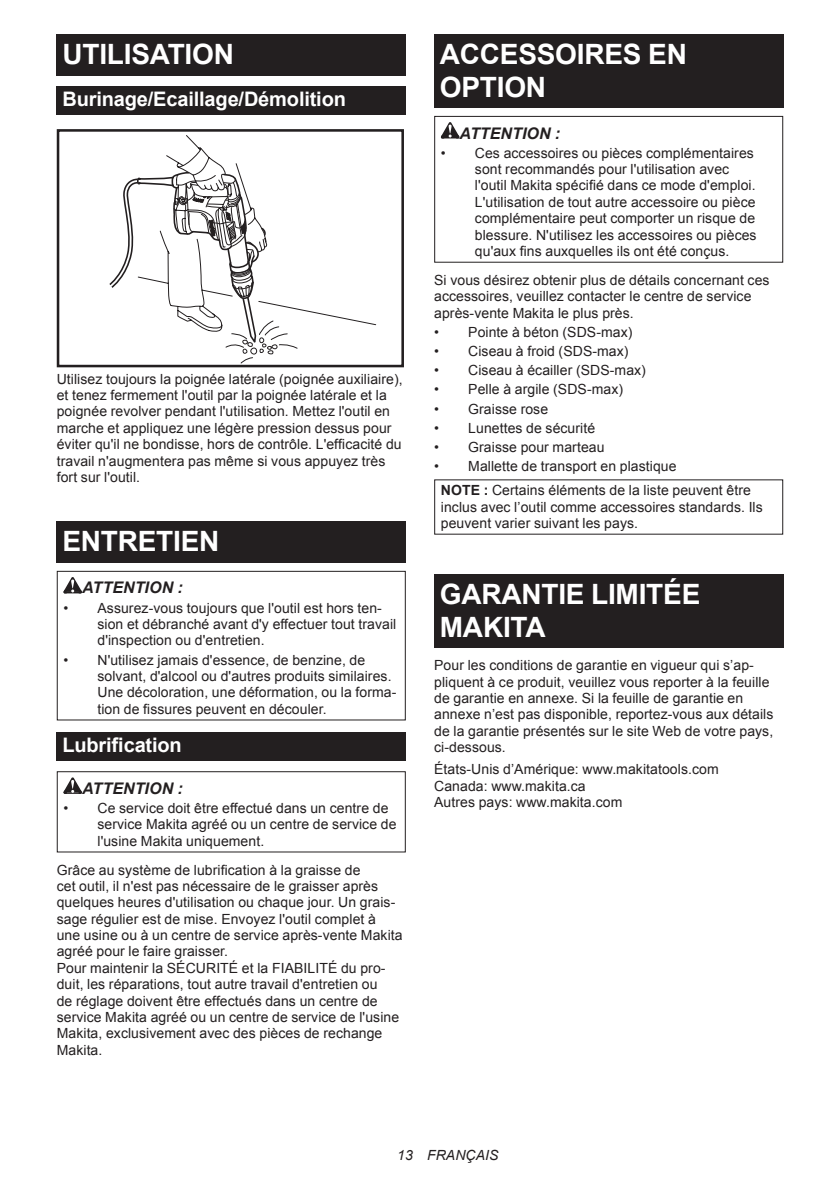
<style>
.page{position:relative;width:840px;height:1191px;background:#fff}
.page>*{position:absolute;margin:0;border:0;box-sizing:border-box;transform-origin:0 0}
.t1{font:700 28px/32.8px "Arial";letter-spacing:-.01em;color:#fff}
.t2{font:700 20px "Arial";letter-spacing:-.01em;color:#fff}
.t3{font:italic 700 16px "Arial";letter-spacing:.005em;color:#231f20}
.t4{font:14px/16.4px "Arial";letter-spacing:.005em;color:#231f20}
.t5{font:italic 14px "Arial";letter-spacing:.005em;color:#231f20}
.s1{font-weight:700}
</style>
<div class="page">
<div style="left:57px;top:34px;width:348px;height:41px;background:#231f20"></div>
<div style="left:57px;top:86px;width:348px;height:29px;background:#231f20"></div>
<svg style="left:109px;top:135px;width:267px;height:228px"></svg>
<div style="left:57px;top:129px;width:347px;height:238px;border:3px solid #231f20"></div>
<div style="left:57px;top:522px;width:348px;height:41px;background:#231f20"></div>
<svg style="left:63px;top:577px;width:19px;height:16px"></svg>
<div style="left:57px;top:571px;width:348px;height:149px;border:1px solid #231f20"></div>
<div style="left:57px;top:732px;width:348px;height:28px;background:#231f20"></div>
<svg style="left:63px;top:777px;width:19px;height:17px"></svg>
<div style="left:57px;top:771px;width:348px;height:81px;border:1px solid #231f20"></div>
<div style="left:434px;top:34px;width:348px;height:74px;background:#231f20"></div>
<svg style="left:440px;top:122px;width:19px;height:16px"></svg>
<div style="left:434px;top:116px;width:348px;height:147px;border:1px solid #231f20"></div>
<div style="left:434px;top:574px;width:348px;height:74px;background:#231f20"></div>
<h1 class="t1" style="left:62px;top:38px;width:173px">UTILISATION</h1>
<h2 class="t2" style="left:62px;top:86px;width:285px">Burinage/Ecaillage/Démolition</h2>
<p class="t4" style="left:57px;top:371px;width:347px">Utilisez toujours la poignée latérale (poignée auxiliaire), et tenez fermement l'outil par la poignée latérale et la poignée revolver pendant l'utilisation. Mettez l'outil en marche et appliquez une légère pression dessus pour éviter qu'il ne bondisse, hors de contrôle. L'efficacité du travail n'augmentera pas même si vous appuyez très fort sur l'outil.</p>
<h1 class="t1" style="left:62px;top:526px;width:158px">ENTRETIEN</h1>
<p class="t3" style="left:82px;top:577px;width:102px">ATTENTION :</p>
<p class="t4" style="left:97px;top:599px;width:300px;text-indent:-34px">• Assurez-vous toujours que l'outil est hors ten&shy;sion et débranché avant d'y effectuer tout travail d'inspection ou d'entretien.</p>
<p class="t4" style="left:97px;top:651px;width:300px;text-indent:-34px">• N'utilisez jamais d'essence, de benzine, de solvant, d'alcool ou d'autres produits similaires.<br>Une décoloration, une déformation, ou la forma&shy;tion de fissures peuvent en découler.</p>
<h2 class="t2" style="left:62px;top:731px;width:121px">Lubrification</h2>
<p class="t3" style="left:82px;top:777px;width:102px">ATTENTION :</p>
<p class="t4" style="left:97px;top:800px;width:300px;text-indent:-34px">• Ce service doit être effectué dans un centre de service Makita agréé ou un centre de service de l'usine Makita uniquement.</p>
<p class="t4" style="left:57px;top:861px;width:347px">Grâce au système de lubrification à la graisse de<br>cet outil, il n'est pas nécessaire de le graisser après quelques heures d'utilisation ou chaque jour. Un grais&shy;sage régulier est de mise. Envoyez l'outil complet à une usine ou à un centre de service après-vente Makita agréé pour le faire graisser.<br>Pour maintenir la SÉCURITÉ et la FIABILITÉ du pro&shy;duit, les réparations, tout autre travail d'entretien ou<br>de réglage doivent être effectués dans un centre de service Makita agréé ou un centre de service de l'usine Makita, exclusivement avec des pièces de rechange Makita.</p>
<h1 class="t1" style="left:439px;top:38px;width:248px">ACCESSOIRES EN<br>OPTION</h1>
<p class="t3" style="left:459px;top:122px;width:102px">ATTENTION :</p>
<p class="t4" style="left:474px;top:145px;width:283px;text-indent:-34px">• Ces accessoires ou pièces complémentaires sont recommandés pour l'utilisation avec l'outil Makita spécifié dans ce mode d'emploi.<br>L'utilisation de tout autre accessoire ou pièce complémentaire peut comporter un risque de blessure. N'utilisez les accessoires ou pièces qu'aux fins auxquelles ils ont été conçus.</p>
<p class="t4" style="left:434px;top:272px;width:337px">Si vous désirez obtenir plus de détails concernant ces accessoires, veuillez contacter le centre de service après-vente Makita le plus près.</p>
<p class="t4" style="left:434px;top:324px;width:200px">• Pointe à béton (SDS-max)</p>
<p class="t4" style="left:434px;top:343px;width:196px">• Ciseau à froid (SDS-max)</p>
<p class="t4" style="left:434px;top:362px;width:213px">• Ciseau à écailler (SDS-max)</p>
<p class="t4" style="left:434px;top:381px;width:190px">• Pelle à argile (SDS-max)</p>
<p class="t4" style="left:434px;top:400px;width:115px">• Graisse rose</p>
<p class="t4" style="left:434px;top:420px;width:162px">• Lunettes de sécurité</p>
<p class="t4" style="left:434px;top:439px;width:172px">• Graisse pour marteau</p>
<p class="t4" style="left:440px;top:454px;width:311px;line-height:23.8px;text-indent:-7px">• Mallette de transport en plastique<br><span class="s1">NOTE :</span> Certains éléments de la liste peuvent être</p>
<p class="t4" style="left:440px;top:498px;width:323px">inclus avec l’outil comme accessoires standards. Ils peuvent varier suivant les pays.</p>
<h1 class="t1" style="left:439px;top:578px;width:262px">GARANTIE LIMITÉE<br>MAKITA</h1>
<p class="t4" style="left:434px;top:657px;width:340px">Pour les conditions de garantie en vigueur qui s’ap&shy;pliquent à ce produit, veuillez vous reporter à la feuille de garantie en annexe. Si la feuille de garantie en annexe n’est pas disponible, reportez-vous aux détails de la garantie présentés sur le site Web de votre pays, ci-dessous.</p>
<p class="t4" style="left:434px;top:761px;width:286px">États-Unis d’Amérique: www.makitatools.com<br>Canada: www.makita.ca<br>Autres pays: www.makita.com</p>
<p class="t5" style="left:397px;top:1146px;width:103px">13 FRANÇAIS</p>
</div>
